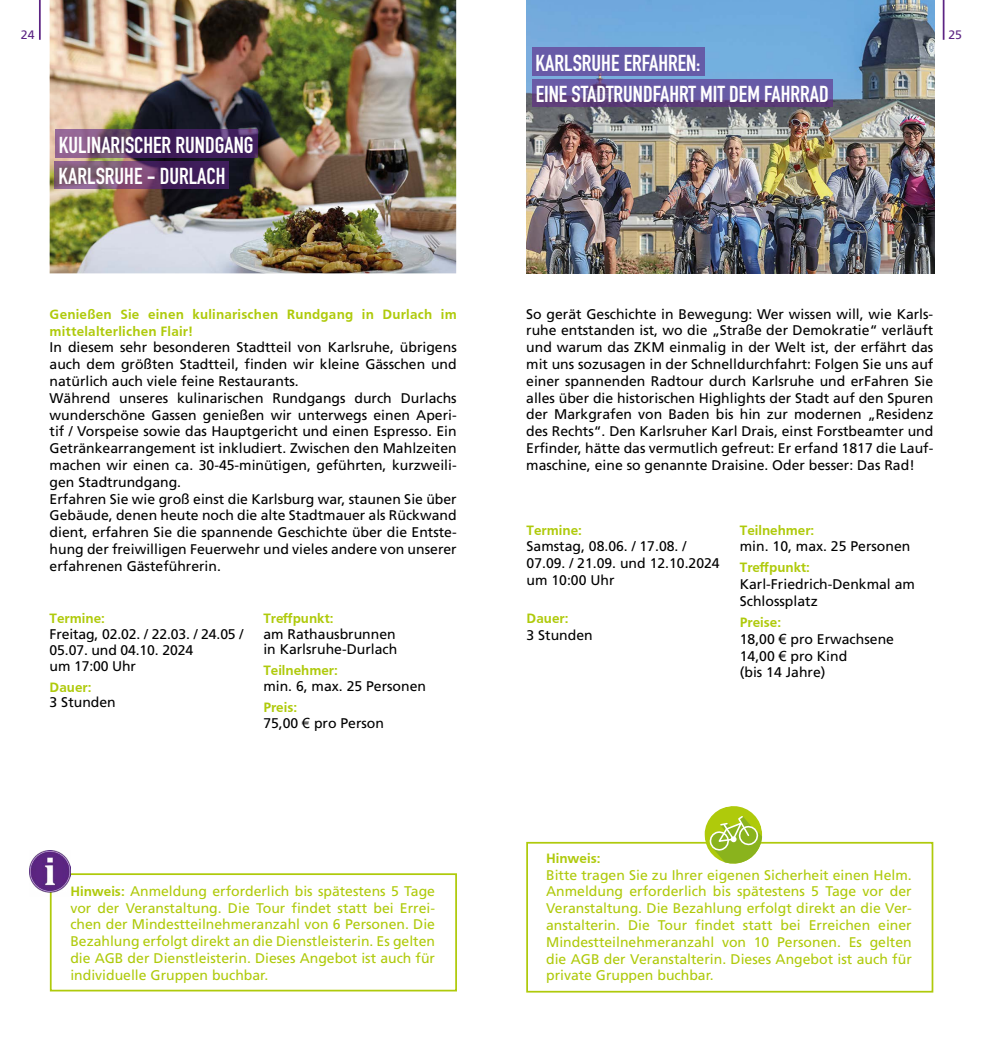
<style>
.page{position:relative;width:983px;height:1042px;background:#fff}
.page>*{position:absolute;margin:0;border:0;box-sizing:border-box;transform-origin:0 0}
.t1{font:700 22.75px/31px "DIN Condensed";color:#fff}
.t2{font:14px/16.8px "Frutiger";color:#000}
.t3{font:14px/16.8px "Frutiger";color:#afca0b;text-align:justify}
.t4{font:700 14px/16.8px "Frutiger";color:#afca0b}
.t5{font:12.25px "Frutiger";color:#5c2483}
.s1{font-weight:700;color:#afca0b}
.s2{font-family:"Arial"}
.s3{font-weight:700}
</style>
<div class="page">
<hr style="left:39px;top:0;width:2px;height:40px;background:#5c2483">
<hr style="left:942px;top:0;width:2px;height:40px;background:#5c2483">
<img style="left:50px;top:0;width:406px;height:273px">
<svg style="left:55px;top:129px;width:202px;height:29px;background:#563368"></svg>
<svg style="left:55px;top:162px;width:174px;height:27px;background:#633d69"></svg>
<div style="left:50px;top:873px;width:407px;height:118px;border:2px solid #afca0b"></div>
<img style="left:29px;top:850px;width:41px;height:46px">
<img style="left:526px;top:0;width:408px;height:273px">
<div style="left:526px;top:842px;width:407px;height:150px;border:2px solid #afca0b"></div>
<svg style="left:702px;top:806px;width:62px;height:58px"></svg>
<div style="left:532px;top:47px;width:172px;height:29px;background:#665aa7"></div>
<svg style="left:532px;top:80px;width:300px;height:27px;background:#635096"></svg>
<p class="t5" style="left:21px;top:28px;width:15px">24</p>
<p class="t5" style="left:948px;top:28px;width:15px">25</p>
<h1 class="t1" style="left:59px;top:129px;width:196px">KULINARISCHER RUNDGANG<br>KARLSRUHE - DURLACH</h1>
<p class="t4" style="left:50px;top:305px;width:408px">Genießen Sie einen kulinarischen Rundgang in Durlach im mittelalterlichen Flair!</p>
<p class="t2" style="left:50px;top:339px;width:408px">In diesem sehr besonderen Stadtteil von Karlsruhe, übrigens auch dem größten Stadtteil, finden wir kleine Gässchen und natürlich auch viele feine Restaurants.<br>Während unseres kulinarischen Rundgangs durch Durlachs wunderschöne Gassen genießen wir unterwegs einen Aperi&shy;tif / Vorspeise sowie das Hauptgericht und einen Espresso. Ein Getränkearrangement ist inkludiert. Zwischen den Mahlzeiten machen wir einen ca. 30-45-minütigen, geführten, kurzweili&shy;gen Stadtrundgang.<br>Erfahren Sie wie groß einst die Karlsburg war, staunen Sie über Gebäude, denen heute noch die alte Stadtmauer als Rückwand dient, erfahren Sie die spannende Geschichte über die Entste&shy;hung der freiwilligen Feuerwehr und vieles andere von unserer erfahrenen Gästeführerin.</p>
<p class="t4" style="left:50px;top:610px;width:57px">Termine:</p>
<p class="t2" style="left:50px;top:626px;width:195px;line-height:15.8px">Freitag, 02.02. / 22.03. / 24.05 /<br>05.07. und 04.10. 2024<br>um 17:00 Uhr</p>
<p class="t4" style="left:50px;top:678px;width:43px">Dauer:</p>
<p class="t2" style="left:50px;top:694px;width:68px">3 Stunden</p>
<p class="t4" style="left:263px;top:609px;width:72px">Treffpunkt:</p>
<p class="t2" style="left:263px;top:626px;width:135px;line-height:15.8px">am Rathausbrunnen in Karlsruhe-Durlach</p>
<p class="t4" style="left:263px;top:662px;width:76px">Teilnehmer:</p>
<p class="t2" style="left:263px;top:678px;width:164px">min. 6, max. 25 Personen</p>
<p class="t2" style="left:263px;top:699px;width:122px;line-height:15.8px"><span class="s1">Preis:<br></span>75,00 <span class="s2">€</span> pro Person</p>
<p class="t3" style="left:70px;top:882px;width:366px"><span class="s3">Hinweis:</span> Anmeldung erforderlich bis spätestens 5 Tage vor der Veranstaltung. Die Tour findet statt bei Errei&shy;chen der Mindestteilnehmeranzahl von 6 Personen. Die Bezahlung erfolgt direkt an die Dienstleisterin. Es gelten die AGB der Dienstleisterin. Dieses Angebot ist auch für individuelle Gruppen buchbar.</p>
<h1 class="t1" style="left:535px;top:47px;width:295px">KARLSRUHE ERFAHREN:<br>EINE STADTRUNDFAHRT MIT DEM FAHRRAD</h1>
<p class="t2" style="left:526px;top:305px;width:408px;text-align:justify">So gerät Geschichte in Bewegung: Wer wissen will, wie Karls&shy;ruhe entstanden ist, wo die „Straße der Demokratie“ verläuft und warum das ZKM einmalig in der Welt ist, der erfährt das mit uns sozusagen in der Schnelldurchfahrt: Folgen Sie uns auf einer spannenden Radtour durch Karlsruhe und erFahren Sie alles über die historischen Highlights der Stadt auf den Spuren der Markgrafen von Baden bis hin zur modernen „Residenz des Rechts“. Den Karlsruher Karl Drais, einst Forstbeamter und Erfinder, hätte das vermutlich gefreut: Er erfand 1817 die Lauf&shy;maschine, eine so genannte Draisine. Oder besser: Das Rad!</p>
<p class="t4" style="left:526px;top:521px;width:57px">Termine:</p>
<p class="t2" style="left:526px;top:538px;width:195px">Samstag, 08.06. / 17.08. /<br>07.09. / 21.09. und 12.10.2024 um 10:00 Uhr</p>
<p class="t4" style="left:526px;top:609px;width:43px">Dauer:</p>
<p class="t2" style="left:526px;top:626px;width:68px">3 Stunden</p>
<p class="t4" style="left:739px;top:521px;width:76px">Teilnehmer:</p>
<p class="t2" style="left:739px;top:538px;width:172px">min. 10, max. 25 Personen</p>
<p class="t4" style="left:739px;top:559px;width:72px">Treffpunkt:</p>
<p class="t2" style="left:739px;top:576px;width:177px">Karl-Friedrich-Denkmal am<br>Schlossplatz</p>
<p class="t2" style="left:739px;top:614px;width:156px"><span class="s1">Preise:<br></span>18,00 <span class="s2">€</span> pro Erwachsene<br>14,00 <span class="s2">€</span> pro Kind<br>(bis 14 Jahre)</p>
<p class="t4" style="left:546px;top:849px;width:56px">Hinweis:</p>
<p class="t3" style="left:546px;top:866px;width:367px">Bitte tragen Sie zu Ihrer eigenen Sicherheit einen Helm.<br>Anmeldung erforderlich bis spätestens 5 Tage vor der Veranstaltung. Die Bezahlung erfolgt direkt an die Ver&shy;anstalterin. Die Tour findet statt bei Erreichen einer Mindestteilnehmeranzahl von 10 Personen. Es gelten die AGB der Veranstalterin. Dieses Angebot ist auch für private Gruppen buchbar.</p>
</div>
